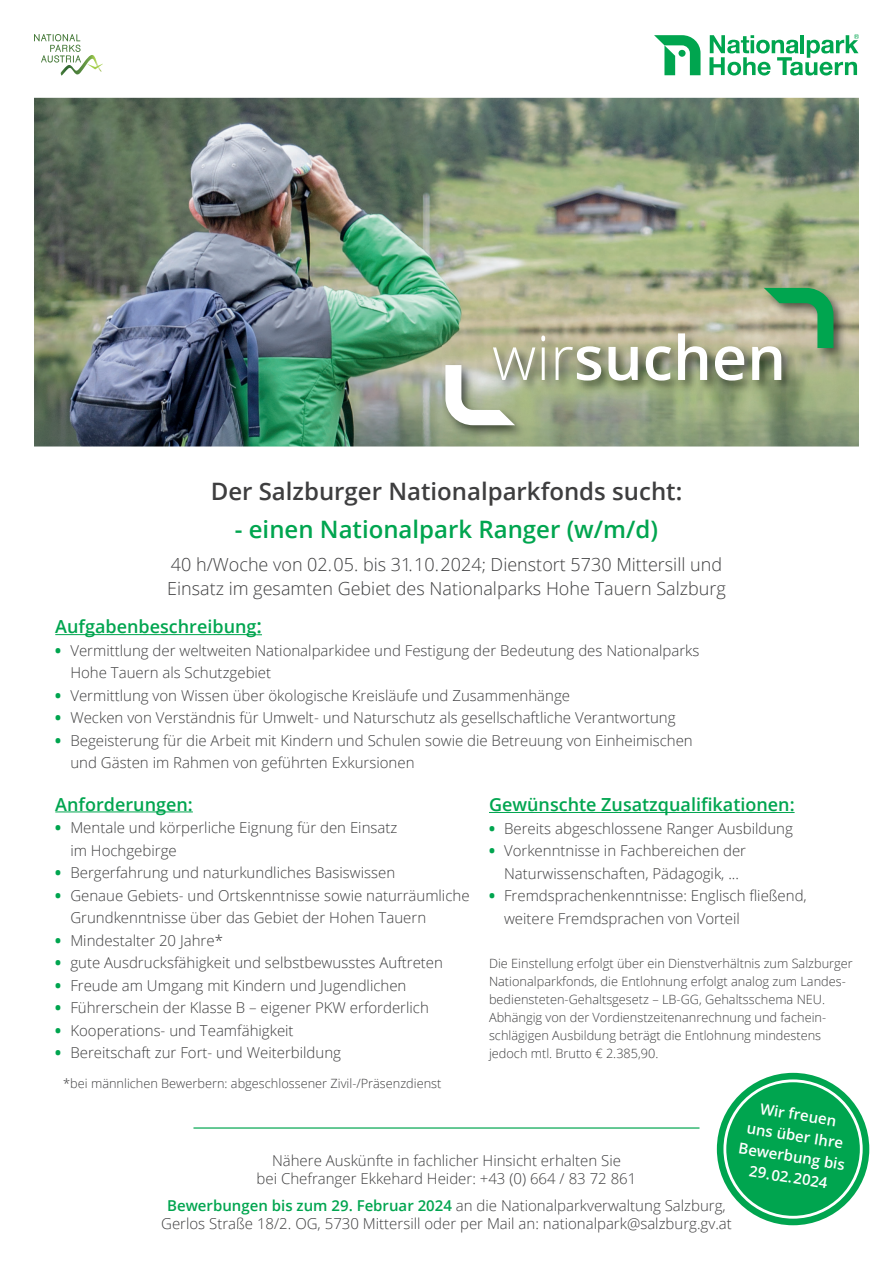
<style>
.page{position:relative;width:893px;height:1263px;background:#fff}
.page>*{position:absolute;margin:0;border:0;box-sizing:border-box;transform-origin:0 0}
.t1{font:600 61.2px "Open Sans";color:#fff}
.t2{font:600 24px "Open Sans";color:#3e3e3f}
.t3{font:600 24px "Open Sans";color:#00a54f}
.t4{font:300 18px/24px "Open Sans";color:#3e3e3f}
.t5{font:600 18px "Open Sans";color:#00a54f}
.t6{font:300 15px/22.5px "Open Sans";color:#3e3e3f}
.t7{font:600 15px/21px "Open Sans";color:#fff;text-align:center}
.t8{font:300 12.75px/18px "Open Sans";color:#3e3e3f}
.s1{font-weight:300}
.s2{font-size:19.95px}
.s3{font-weight:800;color:#00a54f}
.s4{font-weight:600;color:#00a54f}
</style>
<div class="page">
<hr style="left:55px;top:634px;width:202px;height:1px;background:#00a54f">
<hr style="left:55px;top:811px;width:138px;height:1px;background:#00a54f">
<svg style="left:709px;top:34px;width:150px;height:42px"></svg>
<svg style="left:654px;top:35px;width:46px;height:40px"></svg>
<svg style="left:34px;top:34px;width:69px;height:42px"></svg>
<div style="left:717px;top:1073px;width:152px;height:152px;background:#00a54f;border-radius:50%"></div>
<div style="left:723px;top:1079px;width:140px;height:140px;border:3px solid #fff;border-radius:50%"></div>
<hr style="left:489px;top:812px;width:306px;height:1px;background:#00a54f">
<img style="left:34px;top:98px;width:825px;height:348px">
<img style="left:442px;top:285px;width:405px;height:154px">
<svg style="left:764px;top:288px;width:69px;height:60px;background:#73ab7b"></svg>
<svg style="left:445px;top:365px;width:70px;height:60px"></svg>
<hr style="left:193px;top:1127px;width:506px;height:1px;background:#00a54f">
<h1 class="t1" style="left:492px;top:316px;width:296px"><span class="s1">wir</span>suchen</h1>
<h2 class="t2" style="left:211px;top:475px;width:473px">Der Salzburger Nationalparkfonds sucht:</h2>
<h2 class="t3" style="left:235px;top:513px;width:425px">- einen Nationalpark Ranger (w/m/d)</h2>
<p class="t4" style="left:167px;top:552px;width:560px">40 h/Woche von 02.05. bis 31.10.2024; Dienstort 5730 Mittersill und<br>Einsatz im gesamten Gebiet des Nationalparks Hohe Tauern Salzburg</p>
<p class="t5" style="left:55px;top:614px;width:208px">Aufgabenbeschreibung<span class="s2">:</span></p>
<p class="t6" style="left:70px;top:639px;width:631px;text-indent:-15px"><span class="s3">•</span> Vermittlung der weltweiten Nationalparkidee und Festigung der Bedeutung des Nationalparks<br>Hohe Tauern als Schutzgebiet</p>
<p class="t6" style="left:55px;top:684px;width:516px"><span class="s3">•</span> Vermittlung von Wissen über ökologische Kreisläufe und Zusammenhänge</p>
<p class="t6" style="left:55px;top:706px;width:622px"><span class="s3">•</span> Wecken von Verständnis für Umwelt- und Naturschutz als gesellschaftliche Verantwortung</p>
<p class="t6" style="left:70px;top:729px;width:624px;text-indent:-15px"><span class="s3">•</span> Begeisterung für die Arbeit mit Kindern und Schulen sowie die Betreuung von Einheimischen und Gästen im Rahmen von geführten Exkursionen</p>
<p class="t5" style="left:55px;top:792px;width:139px">Anforderungen:</p>
<p class="t6" style="left:70px;top:816px;width:329px;text-indent:-15px"><span class="s3">•</span> Mentale und körperliche Eignung für den Einsatz im Hochgebirge</p>
<p class="t6" style="left:55px;top:861px;width:341px"><span class="s3">•</span> Bergerfahrung und naturkundliches Basiswissen</p>
<p class="t6" style="left:70px;top:883px;width:401px;text-indent:-15px"><span class="s3">•</span> Genaue Gebiets- und Ortskenntnisse sowie naturräumliche<br>Grundkenntnisse über das Gebiet der Hohen Tauern</p>
<p class="t6" style="left:55px;top:928px;width:169px"><span class="s3">•</span> Mindestalter 20 Jahre*</p>
<p class="t6" style="left:55px;top:951px;width:389px"><span class="s3">•</span> gute Ausdrucksfähigkeit und selbstbewusstes Auftreten</p>
<p class="t6" style="left:55px;top:973px;width:353px"><span class="s3">•</span> Freude am Umgang mit Kindern und Jugendlichen</p>
<p class="t6" style="left:55px;top:996px;width:375px"><span class="s3">•</span> Führerschein der Klasse B – eigener PKW erforderlich</p>
<p class="t6" style="left:55px;top:1018px;width:240px"><span class="s3">•</span> Kooperations- und Teamfähigkeit</p>
<p class="t6" style="left:55px;top:1041px;width:287px"><span class="s3">•</span> Bereitschaft zur Fort- und Weiterbildung</p>
<p class="t5" style="left:489px;top:792px;width:307px">Gewünschte Zusatzqualifikationen:</p>
<p class="t6" style="left:489px;top:816px;width:305px"><span class="s3">•</span> Bereits abgeschlossene Ranger Ausbildung</p>
<p class="t6" style="left:489px;top:839px;width:259px;text-align:center"><span class="s3">•</span> Vorkenntnisse in Fachbereichen der<br>Naturwissenschaften, Pädagogik, ...</p>
<p class="t6" style="left:504px;top:884px;width:304px;text-indent:-15px"><span class="s3">•</span> Fremdsprachenkenntnisse: Englisch fließend, weitere Fremdsprachen von Vorteil</p>
<p class="t8" style="left:489px;top:954px;width:365px">Die Einstellung erfolgt über ein Dienstverhältnis zum Salzburger Nationalparkfonds, die Entlohnung erfolgt analog zum Landes&shy;bediensteten-Gehaltsgesetz – LB-GG, Gehaltsschema NEU.<br>Abhängig von der Vordienstzeitenanrechnung und fachein - schlä gigen Ausbildung beträgt die Entlohnung mindestens jedoch mtl. Brutto € 2.385,90.</p>
<p class="t8" style="left:63px;top:1074px;width:380px">*bei männlichen Bewerbern: abgeschlossener Zivil-/Präsenzdienst</p>
<p class="t7" style="left:747px;top:1095px;width:109px;rotate:9deg">Wir freuen<br>uns über Ihre<br>Bewerbung bis<br>29.02.2024</p>
<p class="t6" style="left:257px;top:1151px;width:381px;line-height:18px;text-align:center">Nähere Auskünfte in fachlicher Hinsicht erhalten Sie<br>bei Chefranger Ekkehard Heider: +43 (0) 664 / 83 72 861</p>
<p class="t6" style="left:161px;top:1196px;width:572px;line-height:18px;text-align:center"><span class="s4">Bewerbungen bis zum 29. Februar 2024</span> an die Nationalparkverwaltung Salzburg,<br>Gerlos Straße 18/2. OG, 5730 Mittersill oder per Mail an: nationalpark@salzburg.gv.at</p>
</div>
